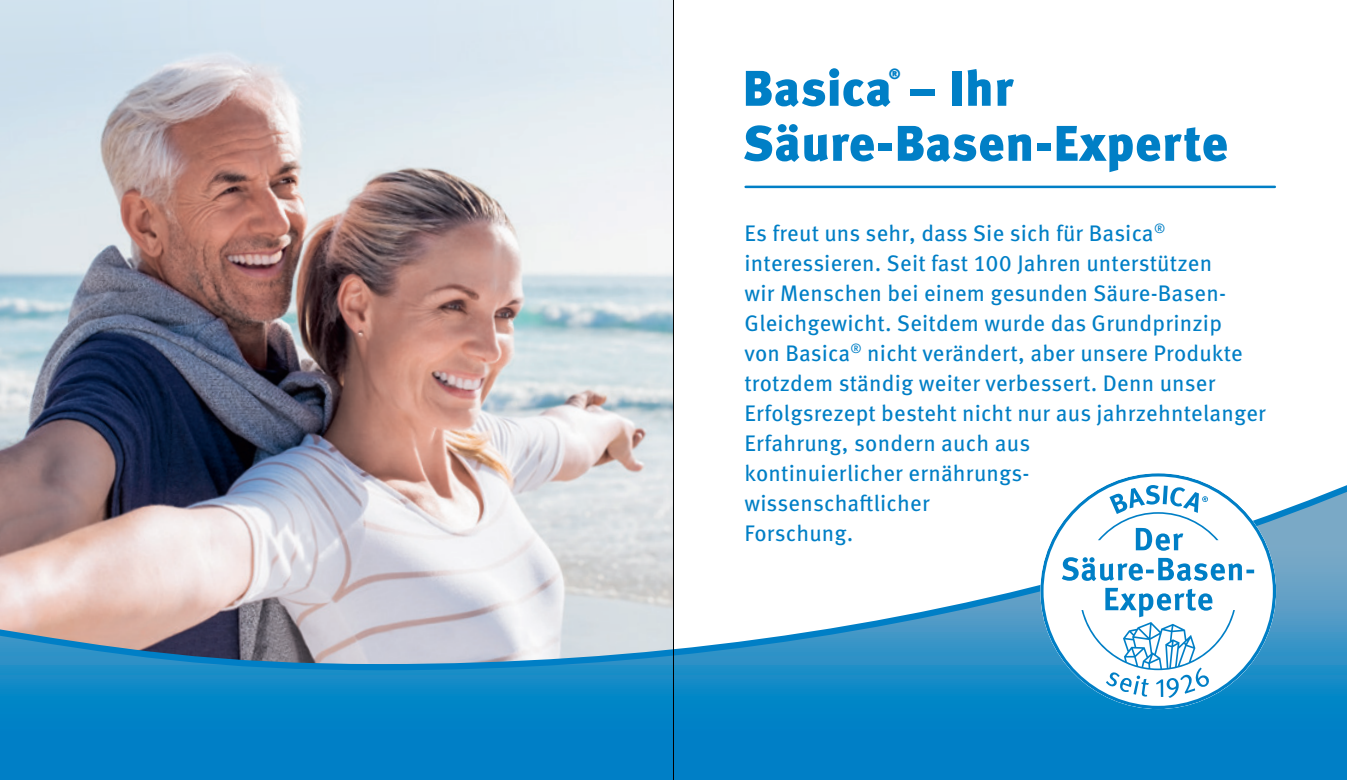
<style>
.page{position:relative;width:1347px;height:780px;background:#fff}
.page>*{position:absolute;margin:0;border:0;box-sizing:border-box;transform-origin:0 0}
.t1{font:900 50px "Meta Pro";letter-spacing:.01em;color:#007fc6}
.t2{font:22.5px/30px "Meta Pro";letter-spacing:.01em;color:#007fc6}
.t3{font:900 14.5px "Meta Pro";color:#007fc6}
</style>
<div class="page">
<img style="left:0;top:0;width:673px;height:258px">
<img style="left:0;top:258px;width:1346px;height:522px">
<hr style="left:745px;top:186px;width:529px;height:2px;background:#007fc6">
<svg style="left:1040px;top:473px;width:236px;height:236px"></svg>
<hr style="left:673px;top:0;width:1px;height:780px;background:#000">
<p class="t3" style="left:889px;top:62px;width:13px">®</p>
<h1 class="t1" style="left:742px;top:49px;width:272px">Basica – Ihr</h1>
<h1 class="t1" style="left:742px;top:104px;width:487px">Säure-Basen-Experte</h1>
<p class="t2" style="left:744px;top:216px;width:523px">Es freut uns sehr, dass Sie sich für Basica<sup>® </sup>interessieren. Seit fast 100 Jahren unterstützen<br>wir Menschen bei einem gesunden Säure-Basen-Gleichgewicht. Seitdem wurde das Grundprinzip<br>von Basica<sup>®</sup> nicht verändert, aber unsere Produkte trotzdem ständig weiter verbessert. Denn unser Erfolgsrezept besteht nicht nur aus jahrzehntelanger Erfahrung, sondern auch aus<br>kontinuierlicher ernährungs-<br>wissenschaftlicher<br>Forschung.</p>
</div>
